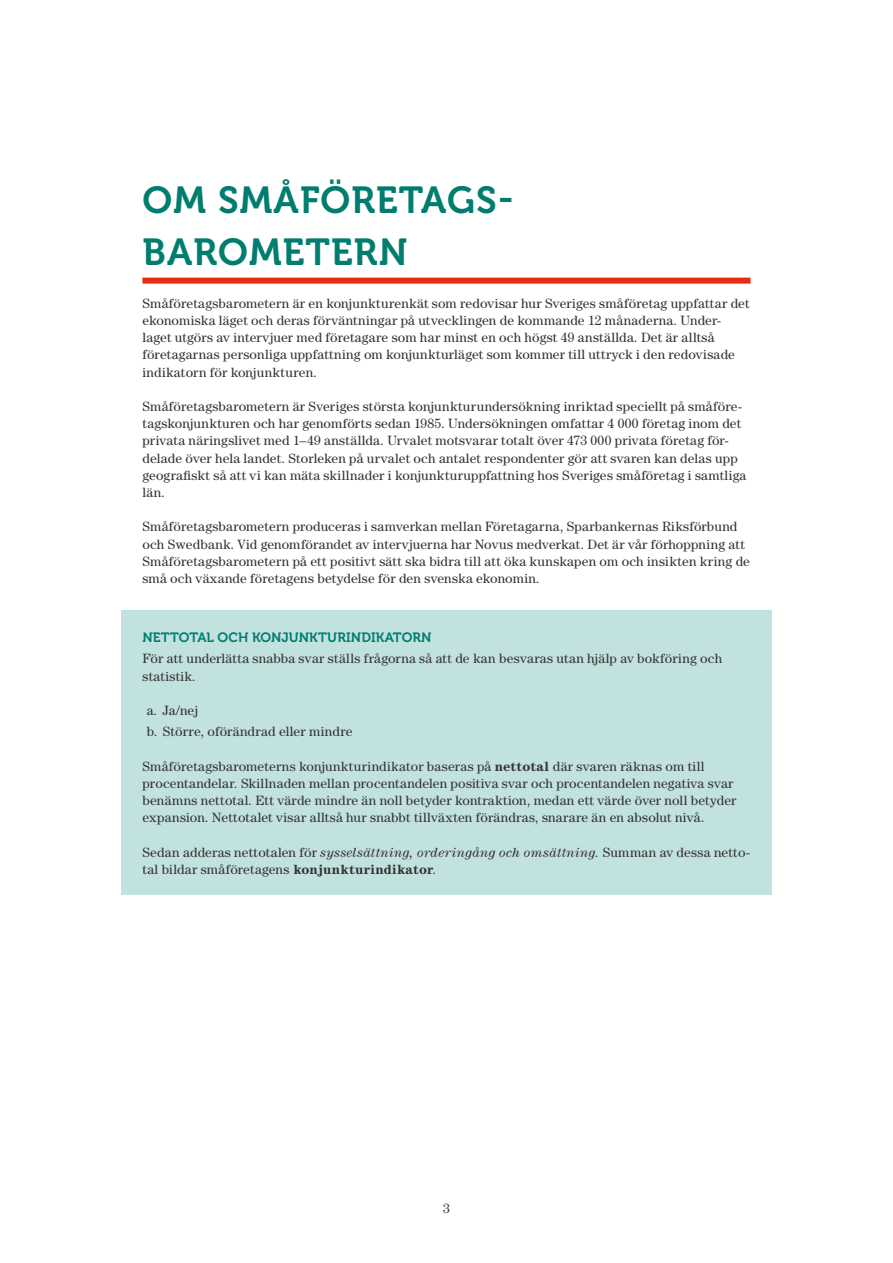
<style>
.page{position:relative;width:893px;height:1263px;background:#fff}
.page>*{position:absolute;margin:0;border:0;box-sizing:border-box;transform-origin:0 0}
.t1{font:37.5px/51.8px "Museo 700";letter-spacing:.03em;color:#007d6e}
.t2{font:13.5px/17.2px "Century Std";letter-spacing:.015em;color:#333}
.t3{font:13.5px "Museo 700";letter-spacing:.005em;color:#007d6e}
.s1{font-weight:700}
.s2{font-style:italic}
</style>
<div class="page">
<div style="left:121px;top:610px;width:651px;height:285px;background:#c2e2df"></div>
<div style="left:142px;top:278px;width:608px;height:6px;background:#e52d12"></div>
<h1 class="t1" style="left:142px;top:175px;width:373px">OM SMÅFÖRETAGS-<br>BAROMETERN</h1>
<p class="t2" style="left:142px;top:294px;width:609px">Småföretagsbarometern är en konjunkturenkät som redovisar hur Sveriges småföretag uppfattar det ekonomiska läget och deras förväntningar på utvecklingen de kommande 12 månaderna. Under&shy;laget utgörs av intervjuer med företagare som har minst en och högst 49 anställda. Det är alltså företagarnas personliga uppfattning om konjunkturläget som kommer till uttryck i den redovisade indikatorn för konjunkturen.</p>
<p class="t2" style="left:142px;top:397px;width:605px">Småföretagsbarometern är Sveriges största konjunkturundersökning inriktad speciellt på småföre&shy;tagskonjunkturen och har genomförts sedan 1985. Undersökningen omfattar 4 000 företag inom det privata näringslivet med 1–49 anställda. Urvalet motsvarar totalt över 473 000 privata företag för&shy;delade över hela landet. Storleken på urvalet och antalet respondenter gör att svaren kan delas upp geografiskt så att vi kan mäta skillnader i konjunkturuppfattning hos Sveriges småföretag i samtliga län.</p>
<p class="t2" style="left:142px;top:518px;width:609px">Småföretagsbarometern produceras i samverkan mellan Företagarna, Sparbankernas Riksförbund och Swedbank. Vid genomförandet av intervjuerna har Novus medverkat. Det är vår förhoppning att Småföretagsbarometern på ett positivt sätt ska bidra till att öka kunskapen om och insikten kring de små och växande företagens betydelse för den svenska ekonomin.</p>
<p class="t3" style="left:142px;top:630px;width:291px">NETTOTAL OCH KONJUNKTURINDIKATORN</p>
<p class="t2" style="left:142px;top:650px;width:581px">För att underlätta snabba svar ställs frågorna så att de kan besvaras utan hjälp av bokföring och statistik.</p>
<p class="t2" style="left:147px;top:699px;width:207px;line-height:21.5px">a. Ja/nej<br>b. Större, oförändrad eller mindre</p>
<p class="t2" style="left:142px;top:757px;width:596px">Småföretagsbarometerns konjunkturindikator baseras på <span class="s1">nettotal</span> där svaren räknas om till procentandelar. Skillnaden mellan procentandelen positiva svar och procentandelen negativa svar benämns nettotal. Ett värde mindre än noll betyder kontraktion, medan ett värde över noll betyder expansion. Nettotalet visar alltså hur snabbt tillväxten förändras, snarare än en absolut nivå.</p>
<p class="t2" style="left:142px;top:843px;width:609px">Sedan adderas nettotalen för <span class="s2">sysselsättning, orderingång och omsättning.</span> Summan av dessa netto&shy;tal bildar småföretagens <span class="s1">konjunkturindikator</span>.</p>
<p class="t2" style="left:443px;top:1199px;width:8px">3</p>
</div>
